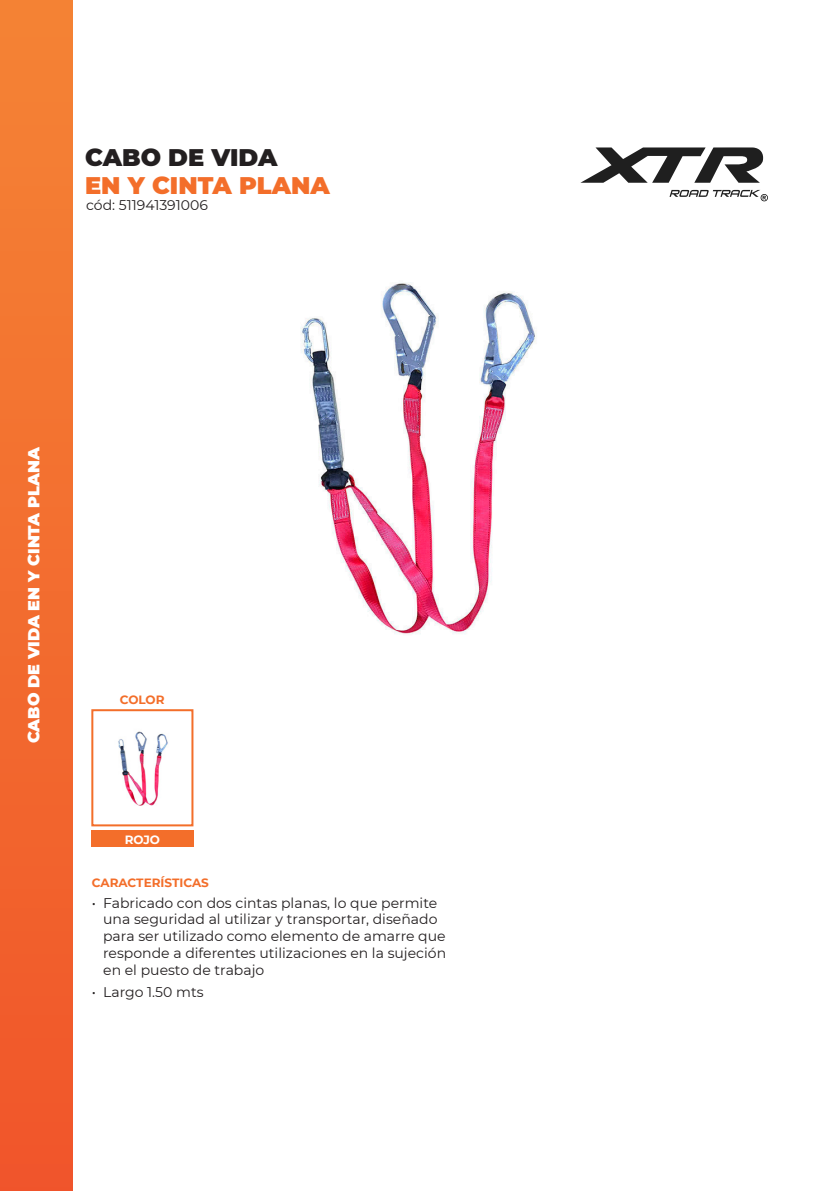
<style>
.page{position:relative;width:840px;height:1191px;background:#fff}
.page>*{position:absolute;margin:0;border:0;box-sizing:border-box;transform-origin:0 0}
.t1{font:900 24px "Montserrat";color:#f36e2a}
.t2{font:900 24px "Montserrat";color:#231f20}
.t3{font:900 16px "Montserrat";color:#fff}
.t4{font:14px/16.8px "Montserrat";color:#231f20}
.t5{font:700 12px "Montserrat";color:#f36e2a}
.t6{font:700 12px "Montserrat";color:#fff}
</style>
<div class="page">
<div style="left:0;top:0;width:72px;height:1191px;background:linear-gradient(to bottom,#f48435,#f1552a)"></div>
<div style="left:91px;top:830px;width:102px;height:17px;background:#f36e2a"></div>
<div style="left:91px;top:709px;width:102px;height:117px;border:2px solid #f36e2a"></div>
<img style="left:300px;top:282px;width:236px;height:352px">
<img style="left:118px;top:731px;width:50px;height:75px">
<svg style="left:580px;top:147px;width:183px;height:36px"></svg>
<svg style="left:669px;top:190px;width:98px;height:11px"></svg>
<p class="t2" style="left:85px;top:139px;width:194px">CABO DE VIDA</p>
<p class="t1" style="left:85px;top:168px;width:246px">EN Y CINTA PLANA</p>
<p class="t4" style="left:86px;top:196px;width:123px">cód: 511941391006</p>
<p class="t3" style="left:22px;top:743px;width:298px;rotate:-90deg">CABO DE VIDA EN Y CINTA PLANA</p>
<p class="t5" style="left:120px;top:691px;width:46px">COLOR</p>
<p class="t6" style="left:125px;top:830px;width:37px">ROJO</p>
<p class="t5" style="left:92px;top:874px;width:119px">CARACTERÍSTICAS</p>
<p class="t4" style="left:103px;top:893px;width:344px;text-indent:-11px">• Fabricado con dos cintas planas, lo que permite una seguridad al utilizar y transportar, diseñado para ser utilizado como elemento de amarre que responde a diferentes utilizaciones en la sujeción en el puesto de trabajo</p>
<p class="t4" style="left:92px;top:983px;width:113px">• Largo 1.50 mts</p>
</div>
